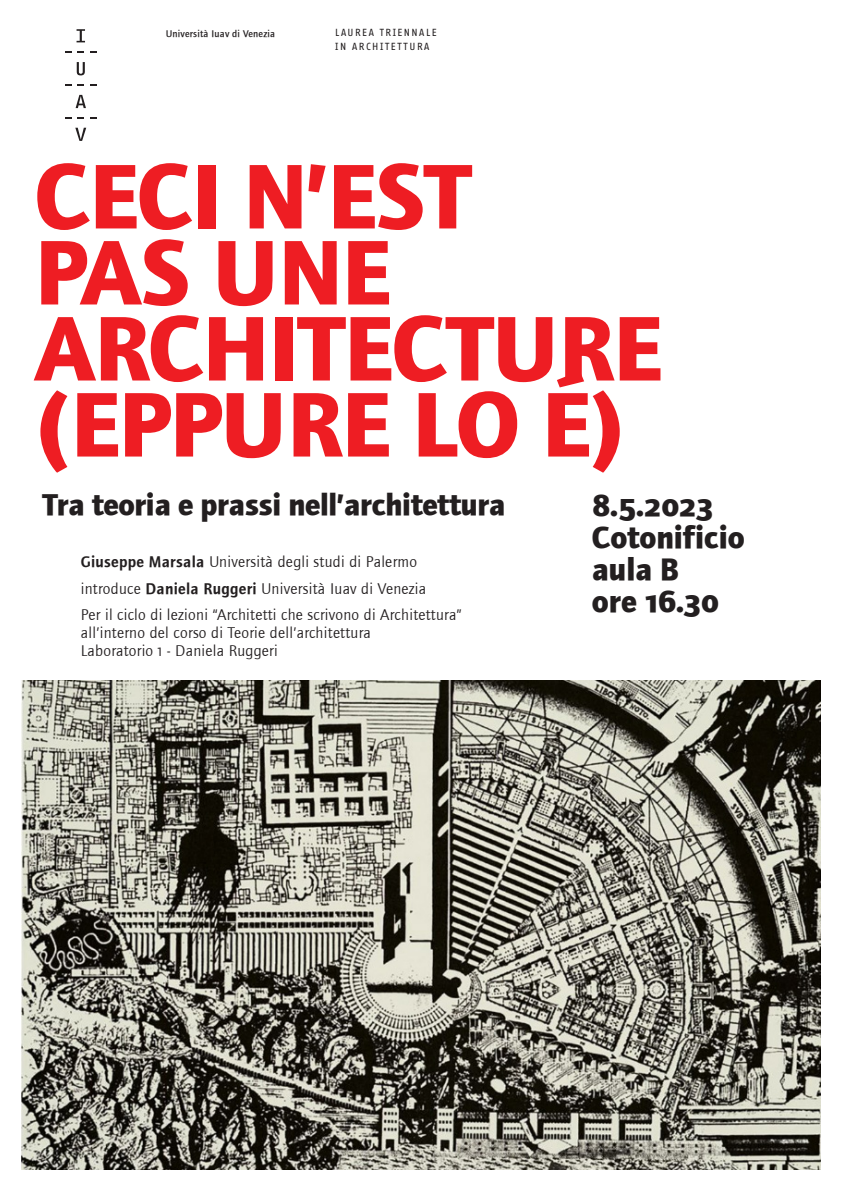
<style>
.page{position:relative;width:842px;height:1191px;background:#fff}
.page>*{position:absolute;margin:0;border:0;box-sizing:border-box;transform-origin:0 0}
.TITOLO{font:700 95px/76px "Foundry Journal";letter-spacing:-.01em;color:#ee1d23}
.SOTTOTITOLO___INFO{font:700 32px "Foundry Journal Sc";color:#231f20}
.SOTTOTITOLO___INFO-2{font:700 32px "Foundry Journal";color:#231f20}
.SOTTOTITOLO___INFO-3{font:700 31px "Foundry Journal";letter-spacing:-.01em;color:#231f20}
.TESTO_piccolo{font:16px/18px "Foundry Journal";letter-spacing:.02em;color:#231f20}
.INTESTAZIONE_maiusco{font:10px/14px "Fago Office Sans";letter-spacing:.15em;color:#231f20}
.INTESTAZIONE_iuav{font:500 10px "Foundry Journal";letter-spacing:.02em;color:#231f20}
.s1{font-family:"Foundry Journal"}
.s2{font-family:"Foundry Journal Demi"}
.s3{font-family:"Foundry Journal Sc"}
</style>
<div class="page">
<svg style="left:77px;top:29px;width:8px;height:13px"></svg>
<svg style="left:65px;top:51px;width:7px;height:2px"></svg>
<svg style="left:78px;top:51px;width:6px;height:2px"></svg>
<svg style="left:90px;top:51px;width:6px;height:2px"></svg>
<svg style="left:77px;top:62px;width:8px;height:13px"></svg>
<svg style="left:65px;top:84px;width:7px;height:2px"></svg>
<svg style="left:78px;top:84px;width:6px;height:2px"></svg>
<svg style="left:90px;top:84px;width:6px;height:2px"></svg>
<svg style="left:76px;top:95px;width:10px;height:13px"></svg>
<svg style="left:65px;top:117px;width:7px;height:2px"></svg>
<svg style="left:78px;top:117px;width:6px;height:2px"></svg>
<svg style="left:90px;top:117px;width:6px;height:2px"></svg>
<svg style="left:75px;top:128px;width:11px;height:13px"></svg>
<img style="left:21px;top:680px;width:800px;height:489px">
<p class="INTESTAZIONE_iuav" style="left:166px;top:28px;width:111px">Università Iuav di Venezia</p>
<p class="INTESTAZIONE_maiusco" style="left:335px;top:26px;width:103px">LAUREA TRIENNALE<br>IN ARCHITETTURA</p>
<p class="TITOLO" style="left:35px;top:158px;width:629px">CECI N’EST<br>PAS UNE<br>ARCHITECTURE (EPPURE LO É)</p>
<p class="SOTTOTITOLO___INFO-3" style="left:43px;top:486px;width:464px">Tra teoria e prassi nell’architettura</p>
<p class="SOTTOTITOLO___INFO" style="left:592px;top:486px;width:123px">8.5.2023</p>
<p class="SOTTOTITOLO___INFO-2" style="left:592px;top:518px;width:155px">Cotonificio</p>
<p class="SOTTOTITOLO___INFO-2" style="left:592px;top:550px;width:88px">aula B</p>
<p class="SOTTOTITOLO___INFO" style="left:592px;top:582px;width:129px"><span class="s1">ore</span> 16.30</p>
<p class="TESTO_piccolo" style="left:81px;top:553px;width:338px"><span class="s2">Giuseppe Marsala</span> Università degli studi di Palermo</p>
<p class="TESTO_piccolo" style="left:81px;top:580px;width:347px">introduce <span class="s2">Daniela Ruggeri</span> Università Iuav di Venezia</p>
<p class="TESTO_piccolo" style="left:81px;top:606px;width:383px">Per il ciclo di lezioni “Architetti che scrivono di Architettura”</p>
<p class="TESTO_piccolo" style="left:81px;top:624px;width:291px">all’interno del corso di Teorie dell’architettura<br>Laboratorio <span class="s3">1</span> - Daniela Ruggeri</p>
</div>
